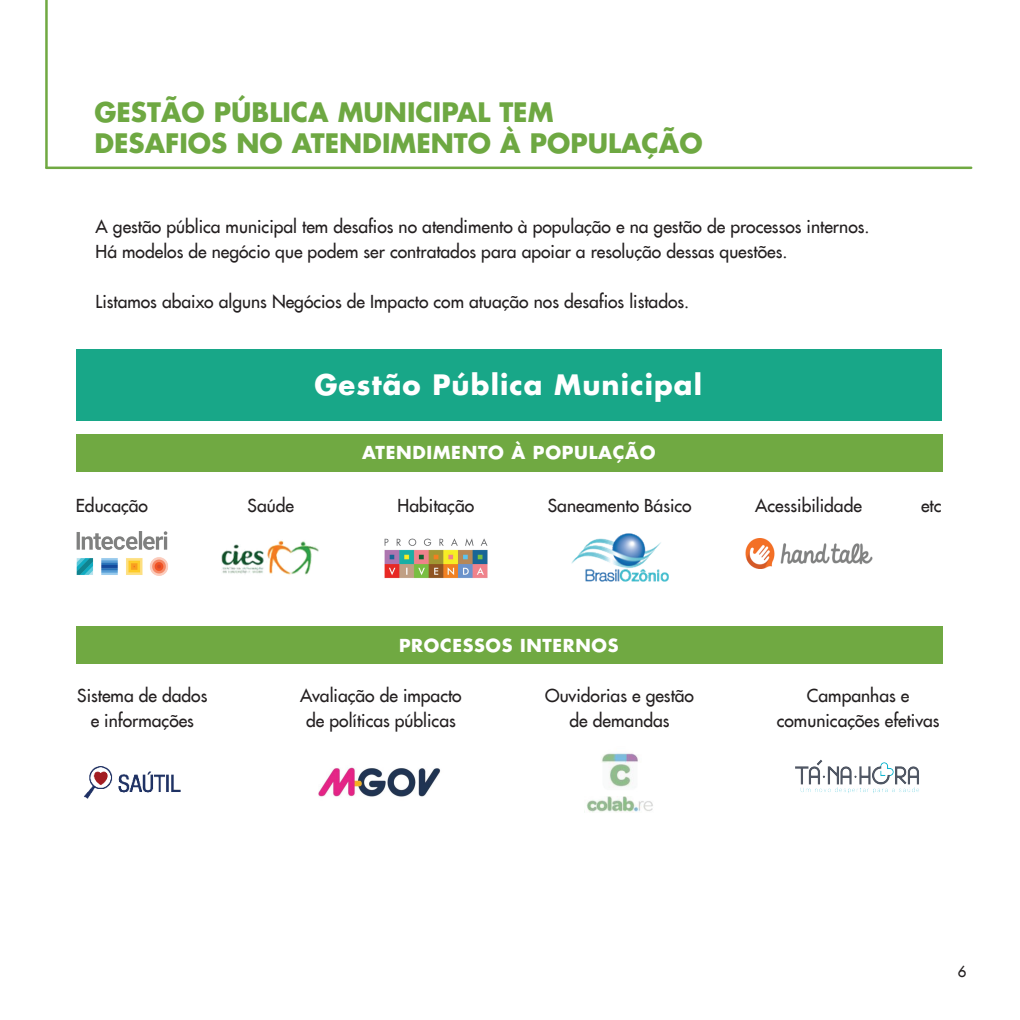
<style>
.page{position:relative;width:1020px;height:1020px;background:#fff}
.page>*{position:absolute;margin:0;border:0;box-sizing:border-box;transform-origin:0 0}
.t1{font:700 27.5px "Futura LT";letter-spacing:.04em;color:#fff}
.t2{font:700 26.25px/31.5px "Futura LT";color:#6ea842}
.t3{font:17.5px/25px "Futura LT";color:#231f20;text-align:center}
.t4{font:700 17.5px "Futura LT";letter-spacing:.04em;color:#fff}
.t5{font:15px "Futura LT";color:#231f20}
</style>
<div class="page">
<div style="left:76px;top:349px;width:866px;height:71px;background:#18a788"></div>
<img style="left:76px;top:531px;width:92px;height:44px">
<img style="left:222px;top:540px;width:97px;height:35px">
<img style="left:384px;top:538px;width:104px;height:41px">
<img style="left:571px;top:534px;width:97px;height:47px">
<img style="left:745px;top:539px;width:127px;height:29px">
<img style="left:84px;top:766px;width:97px;height:33px">
<img style="left:318px;top:767px;width:123px;height:30px">
<img style="left:584px;top:753px;width:69px;height:60px">
<img style="left:795px;top:759px;width:124px;height:34px">
<hr style="left:45px;top:0;width:3px;height:168px;background:#70a942">
<hr style="left:46px;top:167px;width:925px;height:2px;background:#70a942">
<div style="left:76px;top:434px;width:866px;height:37px;background:#70a942"></div>
<div style="left:76px;top:626px;width:866px;height:37px;background:#70a942"></div>
<h2 class="t2" style="left:94px;top:96px;width:610px">GESTÃO PÚBLICA MUNICIPAL TEM<br>DESAFIOS NO ATENDIMENTO À POPULAÇÃO</h2>
<p class="t3" style="left:96px;top:214px;width:776px;text-align:left">A gestão pública municipal tem desafios no atendimento à população e na gestão de processos internos.<br>Há modelos de negócio que podem ser contratados para apoiar a resolução dessas questões.</p>
<p class="t3" style="left:96px;top:289px;width:595px">Listamos abaixo alguns Negócios de Impacto com atuação nos desafios listados.</p>
<h1 class="t1" style="left:314px;top:367px;width:389px">Gestão Pública Municipal</h1>
<p class="t4" style="left:362px;top:441px;width:295px">ATENDIMENTO À POPULAÇÃO</p>
<p class="t3" style="left:76px;top:493px;width:74px">Educação</p>
<p class="t3" style="left:248px;top:493px;width:48px">Saúde</p>
<p class="t3" style="left:398px;top:493px;width:78px">Habitação</p>
<p class="t3" style="left:548px;top:493px;width:145px">Saneamento Básico</p>
<p class="t4" style="left:399px;top:634px;width:221px">PROCESSOS INTERNOS</p>
<p class="t3" style="left:755px;top:493px;width:108px">Acessibilidade</p>
<p class="t3" style="left:921px;top:493px;width:22px">etc</p>
<p class="t3" style="left:77px;top:683px;width:132px">Sistema de dados e informações</p>
<p class="t3" style="left:300px;top:683px;width:163px">Avaliação de impacto de políticas públicas</p>
<p class="t3" style="left:545px;top:683px;width:150px">Ouvidorias e gestão de demandas</p>
<p class="t3" style="left:777px;top:683px;width:164px">Campanhas e comunicações efetivas</p>
<p class="t5" style="left:958px;top:961px;width:10px">6</p>
</div>
